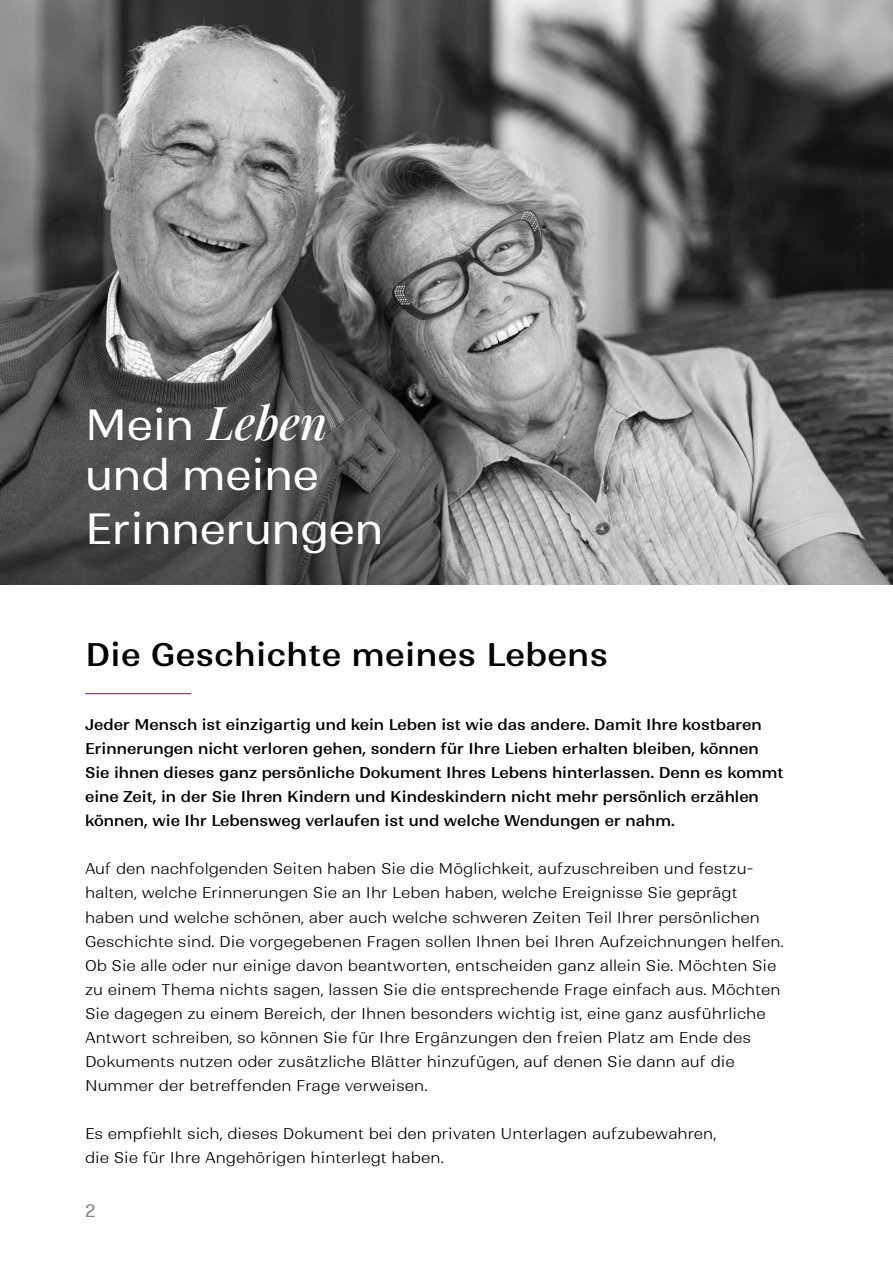
<style>
.page{position:relative;width:893px;height:1263px;background:#fff}
.page>*{position:absolute;margin:0;border:0;box-sizing:border-box;transform-origin:0 0}
.t1{font:italic 500 46.5px "Playfair Display";color:#fff}
.t2{font:42px/54px "Ranade";letter-spacing:-.005em;color:#fff}
.t3{font:500 31.5px "Ranade";letter-spacing:.015em;color:#000}
.t4{font:18px "Ranade";color:#878787}
.t5{font:300 15px/24px "Ranade";color:#000}
.t6{font:500 15px/24px "Ranade";color:#000}
.s1{font-family:"Ranade";font-weight:400;font-style:normal;font-size:42px}
</style>
<div class="page">
<img style="left:0;top:0;width:893px;height:584px">
<hr style="left:85px;top:693px;width:106px;height:1px;background:#6a1d55">
<h1 class="t1" style="left:85px;top:387px;width:244px"><span class="s1">Mein</span> Leben</h1>
<h2 class="t2" style="left:85px;top:447px;width:300px">und meine<br>Erinnerungen</h2>
<h3 class="t3" style="left:86px;top:635px;width:524px">Die Geschichte meines Lebens</h3>
<p class="t6" style="left:85px;top:713px;width:700px">Jeder Mensch ist einzigartig und kein Leben ist wie das andere. Damit Ihre kostbaren Erinnerungen nicht verloren gehen, sondern für Ihre Lieben erhalten bleiben, können Sie ihnen dieses ganz persönliche Dokument Ihres Lebens hinterlassen. Denn es kommt eine Zeit, in der Sie Ihren Kindern und Kindeskindern nicht mehr persönlich erzählen können, wie Ihr Lebensweg verlaufen ist und welche Wendungen er nahm.</p>
<p class="t5" style="left:85px;top:857px;width:700px">Auf den nachfolgenden Seiten haben Sie die Möglichkeit, aufzuschreiben und festzu&shy;halten, welche Erinnerungen Sie an Ihr Leben haben, welche Ereignisse Sie geprägt haben und welche schönen, aber auch welche schweren Zeiten Teil Ihrer persönlichen Geschichte sind. Die vorgegebenen Fragen sollen Ihnen bei Ihren Aufzeichnungen helfen.<br>Ob Sie alle oder nur einige davon beantworten, entscheiden ganz allein Sie. Möchten Sie zu einem Thema nichts sagen, lassen Sie die entsprechende Frage einfach aus. Möchten Sie dagegen zu einem Bereich, der Ihnen besonders wichtig ist, eine ganz ausführliche Antwort schreiben, so können Sie für Ihre Ergänzungen den freien Platz am Ende des Dokuments nutzen oder zusätzliche Blätter hinzufügen, auf denen Sie dann auf die Nummer der betreffenden Frage verweisen.</p>
<p class="t5" style="left:85px;top:1121px;width:633px">Es empfiehlt sich, dieses Dokument bei den privaten Unterlagen aufzubewahren, die Sie für Ihre Angehörigen hinterlegt haben.</p>
<p class="t4" style="left:85px;top:1199px;width:12px">2</p>
</div>
